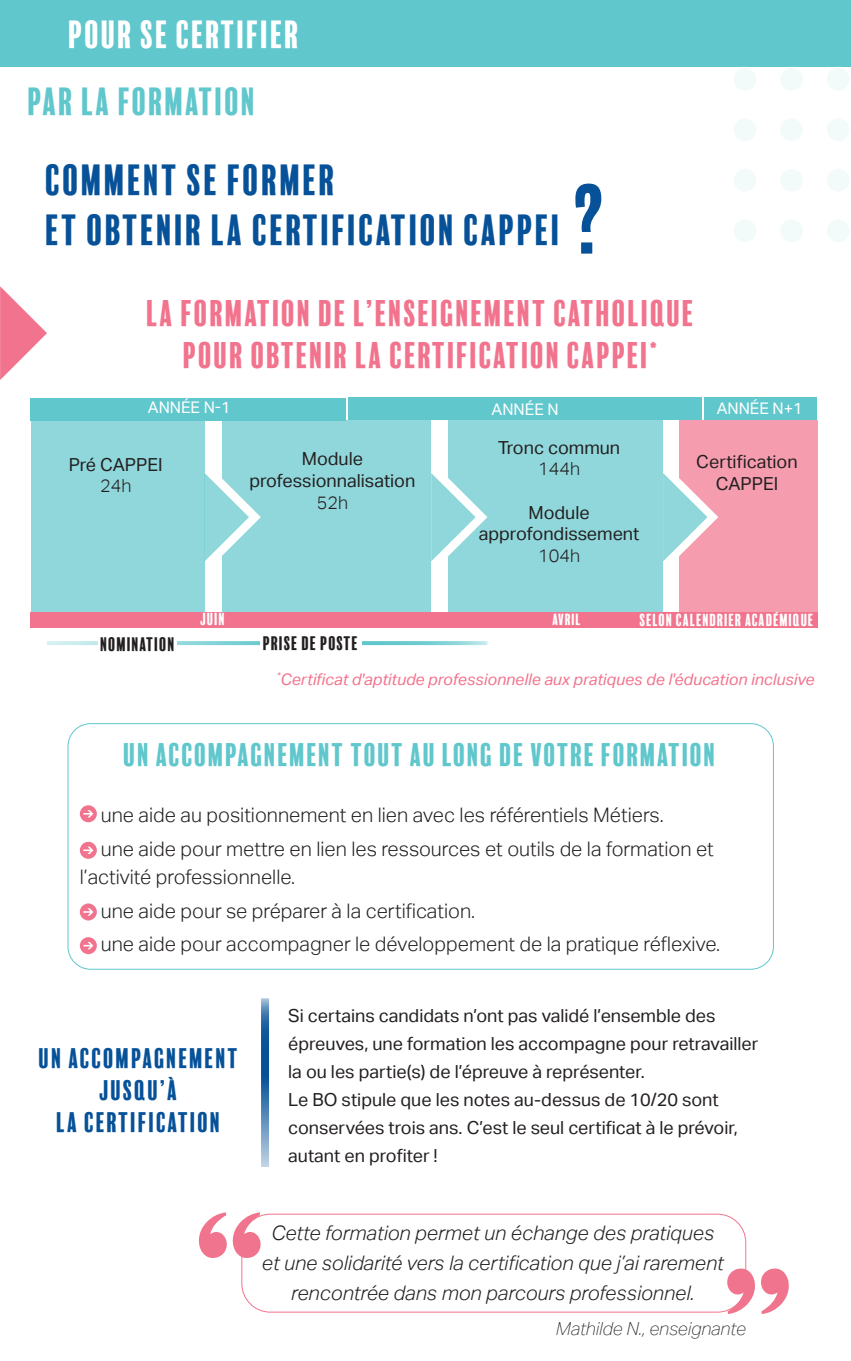
<style>
.page{position:relative;width:851px;height:1361px;background:#fff}
.page>*{position:absolute;margin:0;border:0;box-sizing:border-box;transform-origin:0 0}
.t1{font:89.2px "Balboa Plus Fill";color:#065198}
.t2{font:40px/50px "Balboa Plus Fill";letter-spacing:.005em;color:#065198}
.t3{font:36px "Balboa Plus Fill";color:#fff}
.t4{font:36px "Balboa Plus Fill";color:#60c7cc}
.t5{font:34px/42px "Balboa Plus Fill";color:#f2738d;text-align:center}
.t6{font:30px "Balboa Plus Fill";color:#60c7cc}
.t7{font:26px/32px "Balboa Plus Fill";letter-spacing:.02em;color:#065198;text-align:center}
.t8{font:300 20px/33.6px "Aktiv Grotesk";color:#231f20}
.t9{font:italic 300 20px/30px "Aktiv Grotesk";color:#231f20;text-align:center}
.t10{font:18px/28px "Aktiv Grotesk";color:#231f20;text-align:center}
.t11{font:18px "Balboa Plus Fill";color:#231f20}
.t12{font:italic 100 18px "Aktiv Grotesk";color:#231f20}
.t13{font:300 18px "Aktiv Grotesk";color:#231f20}
.t14{font:italic 16px "Aktiv Grotesk";color:#f2738d}
.t15{font:16px "Balboa Plus Fill";color:#fff}
.t16{font:16px "Aktiv Grotesk";color:#fff}
.t17{font:14.8px "Balboa Plus Fill";color:#fff}
</style>
<div class="page">
<div style="left:0;top:0;width:850px;height:67px;background:#60c7cc"></div>
<svg style="left:261px;top:998px;width:8px;height:169px"></svg>
<svg style="left:0;top:286px;width:47px;height:94px"></svg>
<div style="left:223px;top:420px;width:208px;height:201px;background:#90d7db"></div>
<svg style="left:204px;top:473px;width:57px;height:88px"></svg>
<div style="left:679px;top:420px;width:138px;height:201px;background:#f59daf"></div>
<div style="left:31px;top:398px;width:315px;height:22px;background:#60c7cc"></div>
<div style="left:31px;top:420px;width:173px;height:199px;background:#90d7db"></div>
<svg style="left:47px;top:641px;width:440px;height:4px"></svg>
<div style="left:98px;top:636px;width:79px;height:15px;background:#fff"></div>
<div style="left:260px;top:636px;width:101px;height:14px;background:#fff"></div>
<div style="left:448px;top:417px;width:215px;height:204px;background:#90d7db"></div>
<div style="left:348px;top:397px;width:353px;height:23px;background:#60c7cc"></div>
<div style="left:704px;top:397px;width:112px;height:23px;background:#60c7cc"></div>
<div style="left:31px;top:612px;width:786px;height:15px;background:#f2738d"></div>
<svg style="left:431px;top:473px;width:56px;height:88px"></svg>
<svg style="left:663px;top:473px;width:55px;height:88px"></svg>
<div style="left:80px;top:805px;width:17px;height:17px;background:#f2738d;border-radius:50%"></div>
<svg style="left:83px;top:810px;width:10px;height:7px"></svg>
<div style="left:80px;top:842px;width:17px;height:17px;background:#f2738d;border-radius:50%"></div>
<svg style="left:83px;top:846px;width:10px;height:8px"></svg>
<div style="left:80px;top:903px;width:17px;height:17px;background:#f2738d;border-radius:50%"></div>
<svg style="left:83px;top:908px;width:10px;height:7px"></svg>
<div style="left:80px;top:937px;width:17px;height:17px;background:#f2738d;border-radius:50%"></div>
<svg style="left:83px;top:942px;width:10px;height:7px"></svg>
<div style="left:67px;top:723px;width:706px;height:246px;border:1px solid #60c7cc;border-radius:23px"></div>
<div style="left:241px;top:1213px;width:505px;height:99px;border:1px solid #f2738d;border-radius:28px"></div>
<svg style="left:199px;top:1212px;width:61px;height:46px"></svg>
<svg style="left:727px;top:1268px;width:61px;height:46px"></svg>
<div style="left:732px;top:219px;width:25px;height:24px;background:#f2fafa;border-radius:50%"></div>
<div style="left:731px;top:218px;width:27px;height:26px;border:2px solid #fff;border-radius:50%"></div>
<div style="left:732px;top:168px;width:25px;height:25px;background:#f2fafa;border-radius:50%"></div>
<div style="left:731px;top:167px;width:27px;height:27px;border:2px solid #fff;border-radius:50%"></div>
<div style="left:732px;top:118px;width:25px;height:24px;background:#f2fafa;border-radius:50%"></div>
<div style="left:731px;top:117px;width:27px;height:26px;border:2px solid #fff;border-radius:50%"></div>
<div style="left:732px;top:67px;width:25px;height:25px;background:#f2fafa;border-radius:50%"></div>
<div style="left:731px;top:66px;width:27px;height:27px;border:2px solid #fff;border-radius:50%"></div>
<div style="left:779px;top:219px;width:24px;height:24px;background:#f2fafa;border-radius:50%"></div>
<div style="left:778px;top:218px;width:26px;height:26px;border:2px solid #fff;border-radius:50%"></div>
<div style="left:779px;top:168px;width:24px;height:25px;background:#f2fafa;border-radius:50%"></div>
<div style="left:778px;top:167px;width:26px;height:27px;border:2px solid #fff;border-radius:50%"></div>
<div style="left:779px;top:118px;width:24px;height:24px;background:#f2fafa;border-radius:50%"></div>
<div style="left:778px;top:117px;width:26px;height:26px;border:2px solid #fff;border-radius:50%"></div>
<div style="left:779px;top:67px;width:24px;height:25px;background:#f2fafa;border-radius:50%"></div>
<div style="left:778px;top:66px;width:26px;height:27px;border:2px solid #fff;border-radius:50%"></div>
<div style="left:825px;top:219px;width:25px;height:24px;background:#f2fafa;border-radius:50%"></div>
<div style="left:824px;top:218px;width:26px;height:26px;border:2px solid #fff;border-radius:50%"></div>
<div style="left:825px;top:168px;width:25px;height:25px;background:#f2fafa;border-radius:50%"></div>
<div style="left:824px;top:167px;width:26px;height:27px;border:2px solid #fff;border-radius:50%"></div>
<div style="left:825px;top:118px;width:25px;height:24px;background:#f2fafa;border-radius:50%"></div>
<div style="left:824px;top:117px;width:26px;height:26px;border:2px solid #fff;border-radius:50%"></div>
<div style="left:825px;top:67px;width:25px;height:25px;background:#f2fafa;border-radius:50%"></div>
<div style="left:824px;top:66px;width:26px;height:27px;border:2px solid #fff;border-radius:50%"></div>
<h3 class="t3" style="left:68px;top:14px;width:234px">POUR SE CERTIFIER</h3>
<h3 class="t4" style="left:27px;top:81px;width:231px">PAR LA FORMATION</h3>
<h2 class="t2" style="left:45px;top:156px;width:518px">COMMENT SE FORMER<br>ET OBTENIR LA CERTIFICATION CAPPEI</h2>
<h1 class="t1" style="left:573px;top:170px;width:37px">?</h1>
<h3 class="t5" style="left:146px;top:293px;width:550px">LA FORMATION DE L’ENSEIGNEMENT CATHOLIQUE<br>POUR OBTENIR LA CERTIFICATION CAPPEI<sup>*</sup></h3>
<p class="t16" style="left:148px;top:398px;width:84px">ANNÉE N-1</p>
<p class="t16" style="left:491px;top:400px;width:69px">ANNÉE N</p>
<p class="t16" style="left:716px;top:399px;width:87px">ANNÉE N+1</p>
<p class="t10" style="left:498px;top:433px;width:124px">Tronc commun</p>
<p class="t13" style="left:538px;top:458px;width:44px">144h</p>
<p class="t10" style="left:478px;top:501px;width:162px;line-height:21.6px">Module approfondissement</p>
<p class="t13" style="left:538px;top:545px;width:44px">104h</p>
<p class="t10" style="left:249px;top:448px;width:167px;line-height:21.6px">Module professionnalisation</p>
<p class="t13" style="left:316px;top:492px;width:33px">52h</p>
<p class="t10" style="left:696px;top:451px;width:103px;line-height:21.6px">Certification<br>CAPPEI</p>
<p class="t10" style="left:69px;top:450px;width:95px">Pré CAPPEI</p>
<p class="t13" style="left:100px;top:475px;width:33px">24h</p>
<p class="t15" style="left:200px;top:610px;width:27px">JUIN</p>
<p class="t17" style="left:552px;top:611px;width:30px">AVRIL</p>
<p class="t15" style="left:639px;top:611px;width:176px">SELON CALENDRIER ACADÉMIQUE</p>
<p class="t11" style="left:100px;top:634px;width:77px">NOMINATION</p>
<p class="t11" style="left:263px;top:633px;width:97px">PRISE DE POSTE</p>
<p class="t14" style="left:277px;top:670px;width:539px"><sup>*</sup>Certificat d'aptitude professionnelle aux pratiques de l'éducation inclusive</p>
<h3 class="t6" style="left:123px;top:738px;width:595px">UN ACCOMPAGNEMENT TOUT AU LONG DE VOTRE FORMATION</h3>
<p class="t8" style="left:101px;top:798px;width:614px">une aide au positionnement en lien avec les référentiels Métiers.<br>une aide pour mettre en lien les ressources et outils de la formation et</p>
<p class="t8" style="left:101px;top:860px;width:620px;text-indent:-21px">l’activité professionnelle.<br>une aide pour se préparer à la certification.<br>une aide pour accompagner le développement de la pratique réflexive.</p>
<h3 class="t7" style="left:39px;top:1042px;width:202px">UN ACCOMPAGNEMENT<br>JUSQU’À<br>LA CERTIFICATION</h3>
<p class="t10" style="left:288px;top:1002px;width:471px;text-align:left">Si certains candidats n’ont pas validé l’ensemble des épreuves, une formation les accompagne pour retravailler la ou les partie(s) de l’épreuve à représenter.<br>Le BO stipule que les notes au-dessus de 10/20 sont conservées trois ans. C’est le seul certificat à le prévoir, autant en profiter !</p>
<p class="t9" style="left:262px;top:1218px;width:463px">Cette formation permet un échange des pratiques et une solidarité vers la certification que j’ai rarement rencontrée dans mon parcours professionnel.</p>
<p class="t12" style="left:556px;top:1318px;width:191px">Mathilde N., enseignante</p>
</div>
